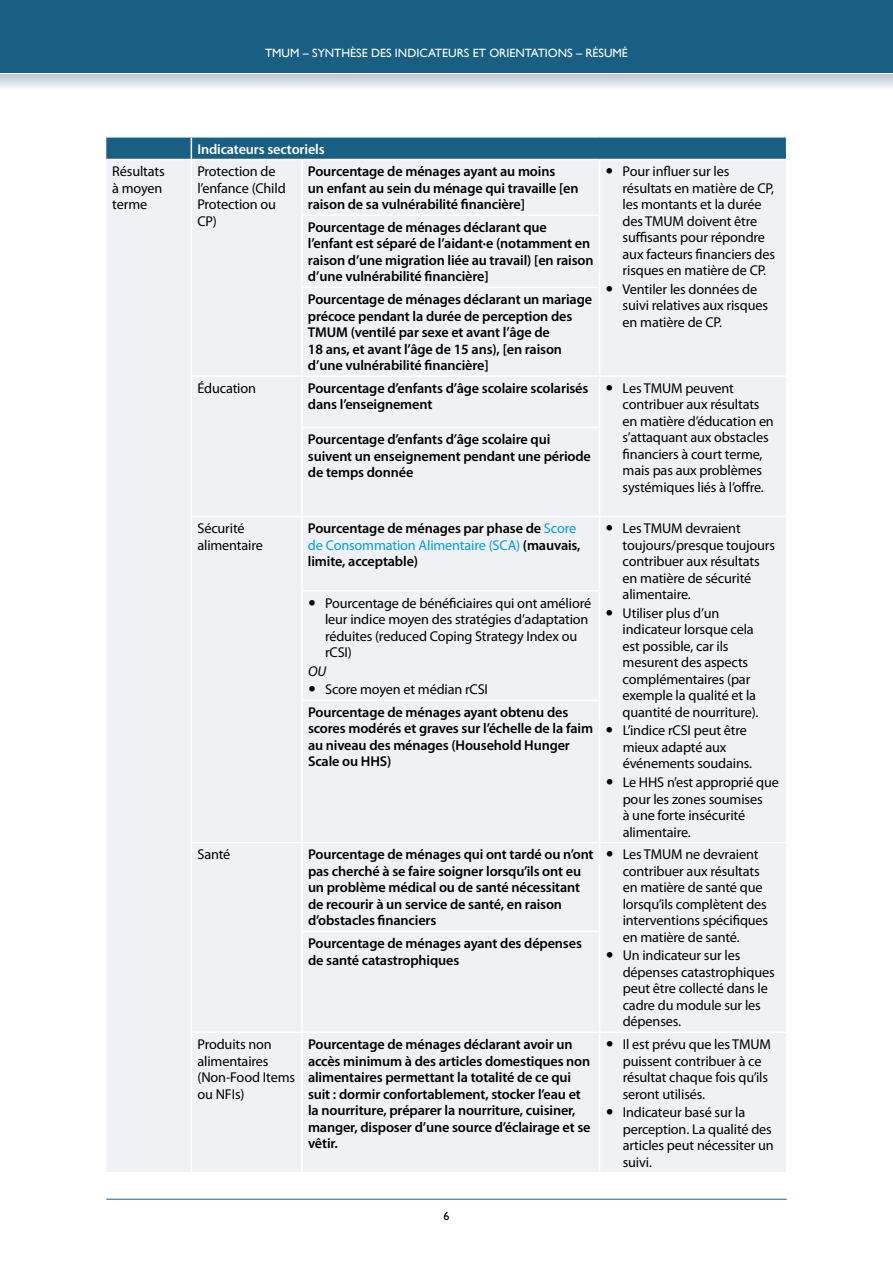
<style>
.page{position:relative;width:893px;height:1263px;background:#fff}
.page>*{position:absolute;margin:0;border:0;box-sizing:border-box;transform-origin:0 0}
.t1{font:14.25px/16.5px "Myriad Pro";letter-spacing:-.01em;color:#000}
.t2{font:600 14.25px/16.5px "Myriad Pro";letter-spacing:-.01em;color:#000}
.t3{font:600 14.25px "Myriad Pro";letter-spacing:-.01em;color:#fff}
.t4{font:italic 14.25px "Myriad Pro";color:#000}
.t5{font:12px "Gill Sans";color:#fff}
.t6{font:12px "Gill Sans";color:#000}
.s1{font-weight:400;color:#009fe3}
</style>
<div class="page">
<div style="left:0;top:0;width:893px;height:72px;background:#185f83"></div>
<svg style="left:0;top:74px;width:893px;height:14px;background:#d8dce2"></svg>
<hr style="left:106px;top:1199px;width:681px;height:1px;background:#185f83">
<div style="left:106px;top:160px;width:680px;height:1012px;background:#eff1f4"></div>
<hr style="left:301px;top:160px;width:2px;height:54px;background:#fff">
<hr style="left:599px;top:160px;width:1px;height:54px;background:#fff">
<hr style="left:301px;top:214px;width:299px;height:2px;background:#fff">
<hr style="left:301px;top:216px;width:2px;height:71px;background:#fff">
<hr style="left:599px;top:216px;width:1px;height:71px;background:#fff">
<hr style="left:301px;top:287px;width:299px;height:1px;background:#fff">
<hr style="left:301px;top:288px;width:2px;height:87px;background:#fff">
<hr style="left:599px;top:288px;width:1px;height:87px;background:#fff">
<hr style="left:191px;top:375px;width:111px;height:2px;background:#fff">
<hr style="left:302px;top:375px;width:298px;height:2px;background:#fff">
<hr style="left:301px;top:377px;width:2px;height:50px;background:#fff">
<hr style="left:600px;top:375px;width:186px;height:2px;background:#fff">
<hr style="left:599px;top:377px;width:1px;height:50px;background:#fff">
<hr style="left:301px;top:427px;width:299px;height:1px;background:#fff">
<hr style="left:301px;top:428px;width:2px;height:88px;background:#fff">
<hr style="left:599px;top:428px;width:1px;height:88px;background:#fff">
<hr style="left:191px;top:516px;width:111px;height:1px;background:#fff">
<hr style="left:302px;top:516px;width:298px;height:1px;background:#fff">
<hr style="left:301px;top:517px;width:2px;height:73px;background:#fff">
<hr style="left:600px;top:516px;width:186px;height:1px;background:#fff">
<hr style="left:599px;top:517px;width:1px;height:73px;background:#fff">
<hr style="left:301px;top:590px;width:299px;height:1px;background:#fff">
<hr style="left:301px;top:591px;width:2px;height:108px;background:#fff">
<hr style="left:599px;top:591px;width:1px;height:108px;background:#fff">
<hr style="left:301px;top:699px;width:299px;height:2px;background:#fff">
<hr style="left:301px;top:701px;width:2px;height:141px;background:#fff">
<hr style="left:599px;top:701px;width:1px;height:141px;background:#fff">
<hr style="left:191px;top:842px;width:111px;height:1px;background:#fff">
<hr style="left:302px;top:842px;width:298px;height:1px;background:#fff">
<hr style="left:301px;top:843px;width:2px;height:87px;background:#fff">
<hr style="left:600px;top:842px;width:186px;height:1px;background:#fff">
<hr style="left:599px;top:843px;width:1px;height:87px;background:#fff">
<hr style="left:301px;top:930px;width:299px;height:2px;background:#fff">
<hr style="left:301px;top:932px;width:2px;height:100px;background:#fff">
<hr style="left:599px;top:932px;width:1px;height:100px;background:#fff">
<hr style="left:191px;top:1032px;width:111px;height:1px;background:#fff">
<hr style="left:302px;top:1032px;width:298px;height:1px;background:#fff">
<hr style="left:301px;top:1033px;width:2px;height:139px;background:#fff">
<hr style="left:600px;top:1032px;width:186px;height:1px;background:#fff">
<hr style="left:599px;top:1033px;width:1px;height:139px;background:#fff">
<div style="left:106px;top:138px;width:680px;height:21px;background:#185f83"></div>
<hr style="left:191px;top:160px;width:1px;height:55px;background:#fff">
<hr style="left:191px;top:215px;width:1px;height:72px;background:#fff">
<hr style="left:191px;top:287px;width:1px;height:88px;background:#fff">
<hr style="left:191px;top:377px;width:1px;height:50px;background:#fff">
<hr style="left:191px;top:427px;width:1px;height:89px;background:#fff">
<hr style="left:191px;top:517px;width:1px;height:74px;background:#fff">
<hr style="left:191px;top:591px;width:1px;height:109px;background:#fff">
<hr style="left:191px;top:700px;width:1px;height:142px;background:#fff">
<hr style="left:191px;top:843px;width:1px;height:88px;background:#fff">
<hr style="left:191px;top:931px;width:1px;height:101px;background:#fff">
<hr style="left:191px;top:1033px;width:1px;height:139px;background:#fff">
<svg style="left:607px;top:168px;width:5px;height:6px"></svg>
<svg style="left:607px;top:286px;width:5px;height:5px"></svg>
<svg style="left:607px;top:385px;width:5px;height:5px"></svg>
<svg style="left:607px;top:525px;width:5px;height:6px"></svg>
<svg style="left:607px;top:610px;width:5px;height:5px"></svg>
<svg style="left:607px;top:727px;width:5px;height:6px"></svg>
<svg style="left:607px;top:779px;width:5px;height:6px"></svg>
<svg style="left:309px;top:599px;width:6px;height:6px"></svg>
<svg style="left:309px;top:686px;width:6px;height:6px"></svg>
<svg style="left:607px;top:851px;width:5px;height:6px"></svg>
<svg style="left:607px;top:952px;width:5px;height:6px"></svg>
<svg style="left:607px;top:1041px;width:5px;height:6px"></svg>
<svg style="left:607px;top:1109px;width:5px;height:6px"></svg>
<p class="t5" style="left:265px;top:46px;width:364px">TMUM – SYNTHÈSE DES INDICATEURS ET ORIENTATIONS – RÉSUMÉ</p>
<p class="t3" style="left:197px;top:140px;width:129px">Indicateurs sectoriels</p>
<p class="t1" style="left:112px;top:163px;width:54px">Résultats à moyen terme</p>
<p class="t1" style="left:197px;top:163px;width:90px">Protection de l’enfance (Child<br>Protection ou<br>CP)</p>
<p class="t2" style="left:308px;top:163px;width:272px">Pourcentage de ménages ayant au moins<br>un enfant au sein du ménage qui travaille [en raison de sa vulnérabilité financière]</p>
<p class="t1" style="left:623px;top:163px;width:154px">Pour influer sur les résultats en matière de CP, les montants et la durée des TMUM doivent être suffisants pour répondre aux facteurs financiers des risques en matière de CP.</p>
<p class="t1" style="left:623px;top:281px;width:147px">Ventiler les données de suivi relatives aux risques en matière de CP.</p>
<p class="t2" style="left:308px;top:218px;width:287px">Pourcentage de ménages déclarant que l’enfant est séparé de l’aidant∙e (notamment en raison d’une migration liée au travail) [en raison d’une vulnérabilité financière]</p>
<p class="t2" style="left:308px;top:291px;width:286px">Pourcentage de ménages déclarant un mariage précoce pendant la durée de perception des TMUM (ventilé par sexe et avant l’âge de<br>18 ans, et avant l’âge de 15 ans), [en raison d’une vulnérabilité financière]</p>
<p class="t1" style="left:197px;top:380px;width:60px">Éducation</p>
<p class="t2" style="left:308px;top:379px;width:282px">Pourcentage d’enfants d’âge scolaire scolarisés dans l’enseignement</p>
<p class="t1" style="left:623px;top:380px;width:153px">Les TMUM peuvent contribuer aux résultats en matière d’éducation en s’attaquant aux obstacles financiers à court terme, mais pas aux problèmes systémiques liés à l’offre.</p>
<p class="t2" style="left:308px;top:431px;width:284px">Pourcentage d’enfants d’âge scolaire qui suivent un enseignement pendant une période de temps donnée</p>
<p class="t1" style="left:197px;top:520px;width:67px">Sécurité alimentaire</p>
<p class="t2" style="left:308px;top:520px;width:274px">Pourcentage de ménages par phase de <span class="s1">Score de Consommation Alimentaire (SCA)</span> (mauvais, limite, acceptable)</p>
<p class="t1" style="left:623px;top:520px;width:154px">Les TMUM devraient toujours/presque toujours contribuer aux résultats en matière de sécurité alimentaire.</p>
<p class="t1" style="left:623px;top:604px;width:137px">Utiliser plus d’un indicateur lorsque cela est possible, car ils mesurent des aspects complémentaires (par exemple la qualité et la quantité de nourriture).</p>
<p class="t1" style="left:623px;top:722px;width:131px">L’indice rCSI peut être mieux adapté aux événements soudains.</p>
<p class="t1" style="left:623px;top:774px;width:158px">Le HHS n’est approprié que pour les zones soumises<br>à une forte insécurité alimentaire.</p>
<p class="t1" style="left:325px;top:594px;width:268px">Pourcentage de bénéficiaires qui ont amélioré leur indice moyen des stratégies d’adaptation réduites (reduced Coping Strategy Index ou rCSI)</p>
<p class="t4" style="left:308px;top:662px;width:20px">OU</p>
<p class="t1" style="left:325px;top:681px;width:165px">Score moyen et médian rCSI</p>
<p class="t2" style="left:308px;top:703px;width:287px">Pourcentage de ménages ayant obtenu des scores modérés et graves sur l’échelle de la faim au niveau des ménages (Household Hunger Scale ou HHS)</p>
<p class="t1" style="left:197px;top:846px;width:34px">Santé</p>
<p class="t2" style="left:308px;top:846px;width:287px">Pourcentage de ménages qui ont tardé ou n’ont pas cherché à se faire soigner lorsqu’ils ont eu un problème médical ou de santé nécessitant de recourir à un service de santé, en raison d’obstacles financiers</p>
<p class="t1" style="left:623px;top:846px;width:147px">Les TMUM ne devraient contribuer aux résultats en matière de santé que lorsqu’ils complètent des interventions spécifiques en matière de santé.</p>
<p class="t1" style="left:623px;top:947px;width:153px">Un indicateur sur les dépenses catastrophiques peut être collecté dans le cadre du module sur les dépenses.</p>
<p class="t2" style="left:308px;top:935px;width:275px">Pourcentage de ménages ayant des dépenses de santé catastrophiques</p>
<p class="t1" style="left:197px;top:1036px;width:99px">Produits non alimentaires (Non-Food Items ou NFIs)</p>
<p class="t2" style="left:308px;top:1036px;width:284px">Pourcentage de ménages déclarant avoir un accès minimum à des articles domestiques non alimentaires permettant la totalité de ce qui suit : dormir confortablement, stocker l’eau et la nourriture, préparer la nourriture, cuisiner, manger, disposer d’une source d’éclairage et se vêtir.</p>
<p class="t1" style="left:623px;top:1036px;width:150px">Il est prévu que les TMUM puissent contribuer à ce résultat chaque fois qu’ils seront utilisés.</p>
<p class="t1" style="left:623px;top:1104px;width:152px">Indicateur basé sur la perception. La qualité des articles peut nécessiter un suivi.</p>
<p class="t6" style="left:443px;top:1209px;width:7px">6</p>
</div>
